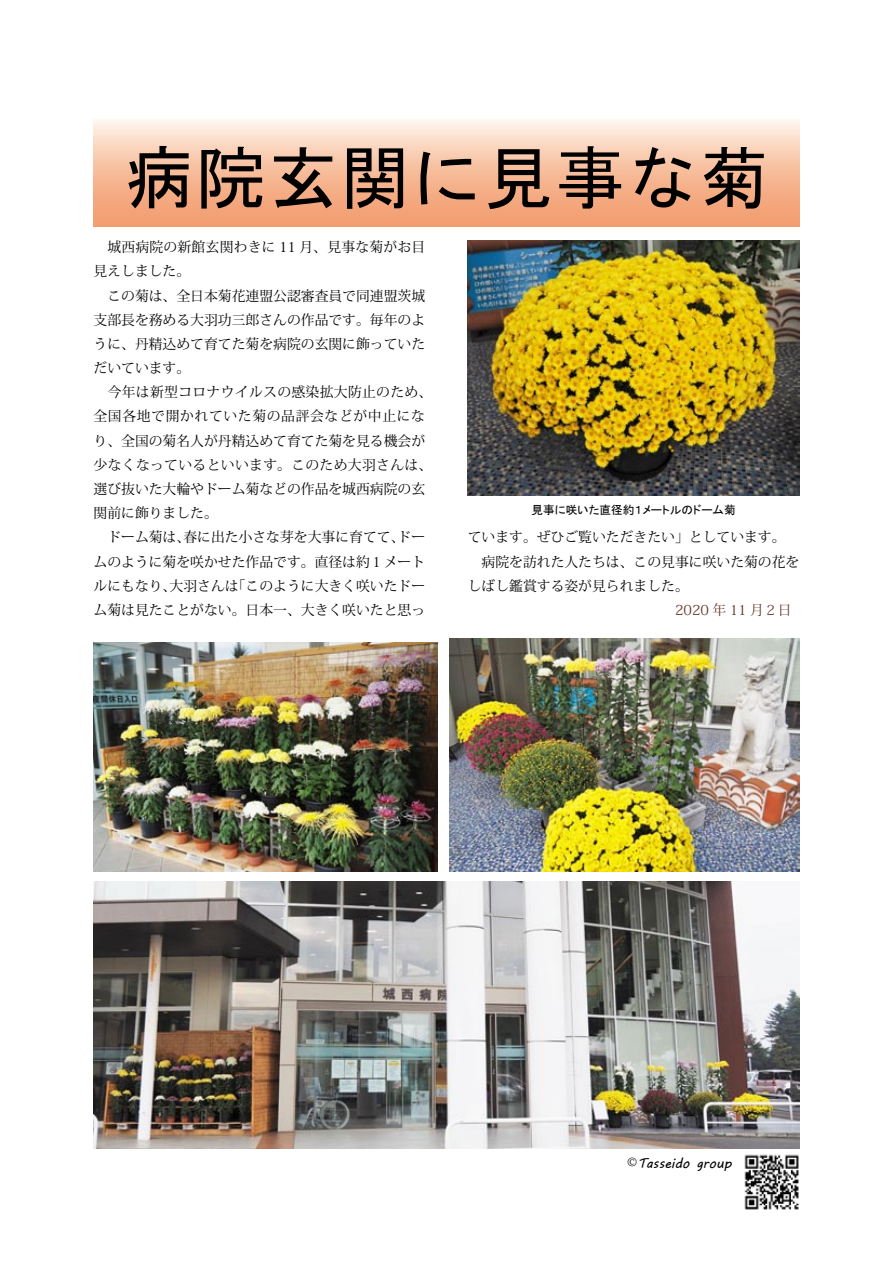
<style>
.page{position:relative;width:893px;height:1263px;background:#fff}
.page>*{position:absolute;margin:0;border:0;box-sizing:border-box;transform-origin:0 0}
.t1{font:69.15px "MS Gothic";letter-spacing:.04em;color:#000}
.t2{font:13.8px/24.2px "Koz Min Pro";color:#000}
.t3{font:13.8px "Koz Min Pro";letter-spacing:.025em;color:#000}
.t4{font:13.8px "Koz Min Pro";letter-spacing:.045em;color:#000}
.t5{font:13.8px "MV Boli";color:#000}
.t6{font:11.7px "MS P Gothic";color:#000}
.s1{font-family:"Koz Min Pro"}
</style>
<div class="page">
<img style="left:744px;top:1154px;width:55px;height:56px">
<svg style="left:94px;top:119px;width:705px;height:107px;background:#f7c1a2"></svg>
<img style="left:94px;top:881px;width:705px;height:268px">
<img style="left:468px;top:240px;width:331px;height:255px">
<img style="left:94px;top:642px;width:343px;height:229px">
<img style="left:449px;top:639px;width:350px;height:233px">
<h1 class="t1" style="left:125px;top:143px;width:645px">病院玄関に見事な菊</h1>
<p class="t2" style="left:94px;top:235px;width:333px">　城西病院の新館玄関わきに 11 月、見事な菊がお目</p>
<p class="t2" style="left:94px;top:259px;width:98px">見えしました。</p>
<p class="t2" style="left:94px;top:283px;width:333px">　この菊は、全日本菊花連盟公認審査員で同連盟茨城</p>
<p class="t2" style="left:94px;top:307px;width:333px">支部長を務める大羽功三郎さんの作品です。毎年のよ</p>
<p class="t2" style="left:94px;top:331px;width:333px">うに、丹精込めて育てた菊を病院の玄関に飾っていた</p>
<p class="t2" style="left:94px;top:355px;width:98px">だいています。</p>
<p class="t3" style="left:94px;top:382px;width:340px">　今年は新型コロナウイルスの感染拡大防止のため、</p>
<p class="t4" style="left:94px;top:407px;width:333px">全国各地で開かれていた菊の品評会などが中止にな</p>
<p class="t2" style="left:94px;top:428px;width:333px">り、全国の菊名人が丹精込めて育てた菊を見る機会が</p>
<p class="t3" style="left:94px;top:455px;width:340px">少なくなっているといいます。このため大羽さんは、</p>
<p class="t2" style="left:94px;top:476px;width:333px">選び抜いた大輪やドーム菊などの作品を城西病院の玄</p>
<p class="t2" style="left:94px;top:501px;width:126px">関前に飾りました。</p>
<p class="t2" style="left:398px;top:525px;width:29px">ドー</p>
<p class="t6" style="left:531px;top:504px;width:206px">見事に咲いた直径約１メートルのドーム菊</p>
<p class="t2" style="left:468px;top:525px;width:333px">ています。ぜひご覧いただきたい」としています。　病院を訪れた人たちは、この見事に咲いた菊の花をしばし鑑賞する姿が見られました。</p>
<p class="t2" style="left:183px;top:525px;width:223px">春に出た小さな芽を大事に育てて、</p>
<p class="t2" style="left:94px;top:525px;width:98px">　ドーム菊は、</p>
<p class="t2" style="left:94px;top:549px;width:333px">ムのように菊を咲かせた作品です。直径は約１メート</p>
<p class="t2" style="left:232px;top:573px;width:195px">「このように大きく咲いたドー</p>
<p class="t2" style="left:170px;top:573px;width:71px">大羽さんは</p>
<p class="t2" style="left:94px;top:573px;width:333px">ルにもなり、<br>ム菊は見たことがない。日本一、大きく咲いたと思っ</p>
<p class="t5" style="left:627px;top:1154px;width:64px"><span class="s1">©</span>Tasseido</p>
<p class="t5" style="left:696px;top:1154px;width:37px">group</p>
</div>
